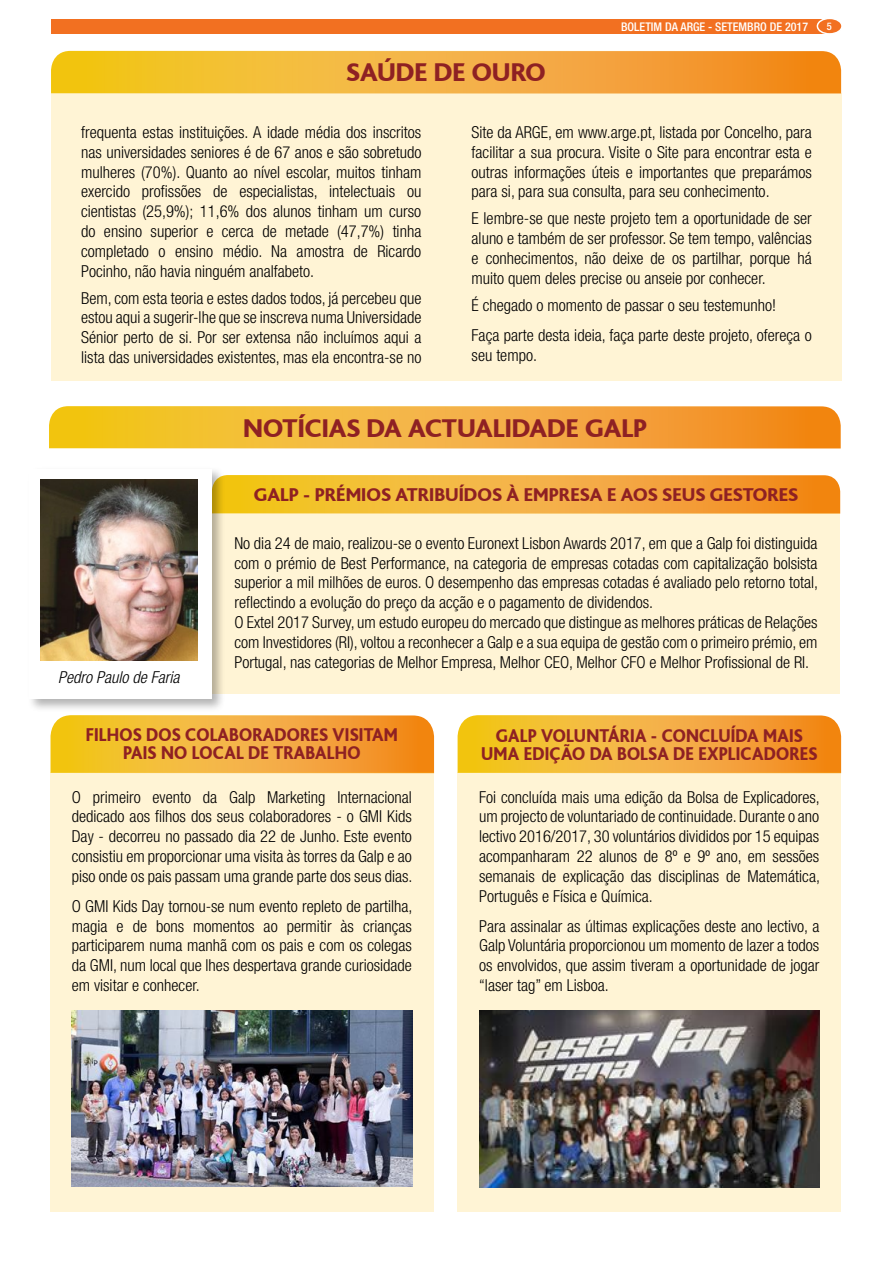
<style>
.page{position:relative;width:893px;height:1263px;background:#fff}
.page>*{position:absolute;margin:0;border:0;box-sizing:border-box;transform-origin:0 0}
.t1{font:800 27px "Bliss";color:#8e2123}
.t2{font:800 19.5px/18px "Bliss";letter-spacing:.01em;color:#8e2123;text-align:center;scale:.9 1}
.t3{font:800 19.5px "Bliss";letter-spacing:.01em;color:#8e2123}
.t4{font:300 condensed 16.5px/19.8px "Helvetica Neue";color:#000;text-align:justify}
.t5{font:italic 300 condensed 16.5px "Helvetica Neue";color:#000}
.t6{font:500 condensed 12px "Helvetica Neue";color:#fff}
.t7{font:500 condensed 10.5px "Helvetica Neue";color:#fff}
</style>
<div class="page">
<div style="left:51px;top:19px;width:779px;height:14px;background:#f27021"></div>
<div style="left:817px;top:18px;width:25px;height:16px;background:#f27021;border-radius:50%"></div>
<div style="left:817px;top:18px;width:26px;height:17px;border:2px solid #fff;border-radius:50%"></div>
<div style="left:51px;top:93px;width:790px;height:288px;background:#fff4d5"></div>
<svg style="left:51px;top:51px;width:790px;height:42px;background:#f3ae34"></svg>
<svg style="left:226px;top:475px;width:614px;height:39px;background:#f3ae36"></svg>
<svg style="left:51px;top:715px;width:383px;height:57px;background:#f3ae35"></svg>
<svg style="left:458px;top:715px;width:383px;height:58px;background:#f3ae35"></svg>
<svg style="left:49px;top:406px;width:792px;height:42px;background:#f3ae35"></svg>
<div style="left:51px;top:772px;width:383px;height:440px;background:#fff4d5"></div>
<div style="left:457px;top:772px;width:383px;height:440px;background:#fff4d5"></div>
<div style="left:212px;top:514px;width:628px;height:180px;background:#fff4d5"></div>
<img style="left:72px;top:1011px;width:340px;height:175px">
<img style="left:479px;top:1011px;width:340px;height:177px">
<div style="left:27px;top:466px;width:199px;height:247px;background:#000;opacity:.3"></div>
<div style="left:30px;top:469px;width:182px;height:229px;background:#fff"></div>
<img style="left:41px;top:480px;width:157px;height:181px">
<h1 class="t1" style="left:346px;top:58px;width:201px">SAÚDE DE OURO</h1>
<p class="t6" style="left:621px;top:20px;width:188px">BOLETIM DA ARGE - SETEMBRO DE 2017</p>
<p class="t7" style="left:827px;top:20px;width:7px">5</p>
<p class="t4" style="left:81px;top:122px;width:342px">frequenta estas instituições. A idade média dos inscritos nas universidades seniores é de 67 anos e são sobretudo mulheres (70%). Quanto ao nível escolar, muitos tinham exercido profissões de especialistas, intelectuais ou cientistas (25,9%); 11,6% dos alunos tinham um curso do ensino superior e cerca de metade (47,7%) tinha completado o ensino médio. Na amostra de Ricardo Pocinho, não havia ninguém analfabeto.</p>
<p class="t4" style="left:81px;top:288px;width:342px">Bem, com esta teoria e estes dados todos, já percebeu que estou aqui a sugerir-lhe que se inscreva numa Universidade Sénior perto de si. Por ser extensa não incluímos aqui a lista das universidades existentes, mas ela encontra-se no</p>
<p class="t4" style="left:472px;top:122px;width:342px">Site da ARGE, em www.arge.pt, listada por Concelho, para facilitar a sua procura. Visite o Site para encontrar esta e outras informações úteis e importantes que preparámos para si, para sua consulta, para seu conhecimento.</p>
<p class="t4" style="left:472px;top:208px;width:342px">E lembre-se que neste projeto tem a oportunidade de ser aluno e também de ser professor. Se tem tempo, valências e conhecimentos, não deixe de os partilhar, porque há muito quem deles precise ou anseie por conhecer.</p>
<p class="t4" style="left:472px;top:290px;width:342px;line-height:30px">É chegado o momento de passar o seu testemunho!<br>Faça parte desta ideia, faça parte deste projeto, ofereça o</p>
<p class="t4" style="left:472px;top:345px;width:67px">seu tempo.</p>
<p class="t5" style="left:58px;top:667px;width:123px">Pedro Paulo de Faria</p>
<h1 class="t1" style="left:243px;top:414px;width:405px">NOTÍCIAS DA ACTUALIDADE GALP</h1>
<p class="t3" style="left:254px;top:485px;width:546px">GALP - PRÉMIOS ATRIBUÍDOS À EMPRESA E AOS SEUS GESTORES</p>
<p class="t4" style="left:234px;top:533px;width:585px;text-align:left">No dia 24 de maio, realizou-se o evento Euronext Lisbon Awards 2017, em que a Galp foi distinguida com o prémio de Best Performance, na categoria de empresas cotadas com capitalização bolsista superior a mil milhões de euros. O desempenho das empresas cotadas é avaliado pelo retorno total, reflectindo a evolução do preço da acção e o pagamento de dividendos.<br>O Extel 2017 Survey, um estudo europeu do mercado que distingue as melhores práticas de Relações com Investidores (RI), voltou a reconhecer a Galp e a sua equipa de gestão com o primeiro prémio, em Portugal, nas categorias de Melhor Empresa, Melhor CEO, Melhor CFO e Melhor Profissional de RI.</p>
<p class="t2" style="left:86px;top:726px;width:349px">FILHOS DOS COLABORADORES VISITAM<br>PAIS NO LOCAL DE TRABALHO</p>
<p class="t4" style="left:72px;top:787px;width:342px">O primeiro evento da Galp Marketing Internacional dedicado aos filhos dos seus colaboradores - o GMI Kids Day - decorreu no passado dia 22 de Junho. Este evento consistiu em proporcionar uma visita às torres da Galp e ao piso onde os pais passam uma grande parte dos seus dias.</p>
<p class="t4" style="left:72px;top:896px;width:342px">O GMI Kids Day tornou-se num evento repleto de partilha, magia e de bons momentos ao permitir às crianças participarem numa manhã com os pais e com os colegas da GMI, num local que lhes despertava grande curiosidade em visitar e conhecer.</p>
<p class="t2" style="left:481px;top:727px;width:375px">GALP VOLUNTÁRIA - CONCLUÍDA MAIS<br>UMA EDIÇÃO DA BOLSA DE EXPLICADORES</p>
<p class="t4" style="left:479px;top:787px;width:342px">Foi concluída mais uma edição da Bolsa de Explicadores, um projecto de voluntariado de continuidade. Durante o ano lectivo 2016/2017, 30 voluntários divididos por 15 equipas acompanharam 22 alunos de 8º e 9º ano, em sessões semanais de explicação das disciplinas de Matemática, Português e Física e Química.</p>
<p class="t4" style="left:479px;top:916px;width:342px">Para assinalar as últimas explicações deste ano lectivo, a Galp Voluntária proporcionou um momento de lazer a todos os envolvidos, que assim tiveram a oportunidade de jogar “laser tag” em Lisboa.</p>
</div>
